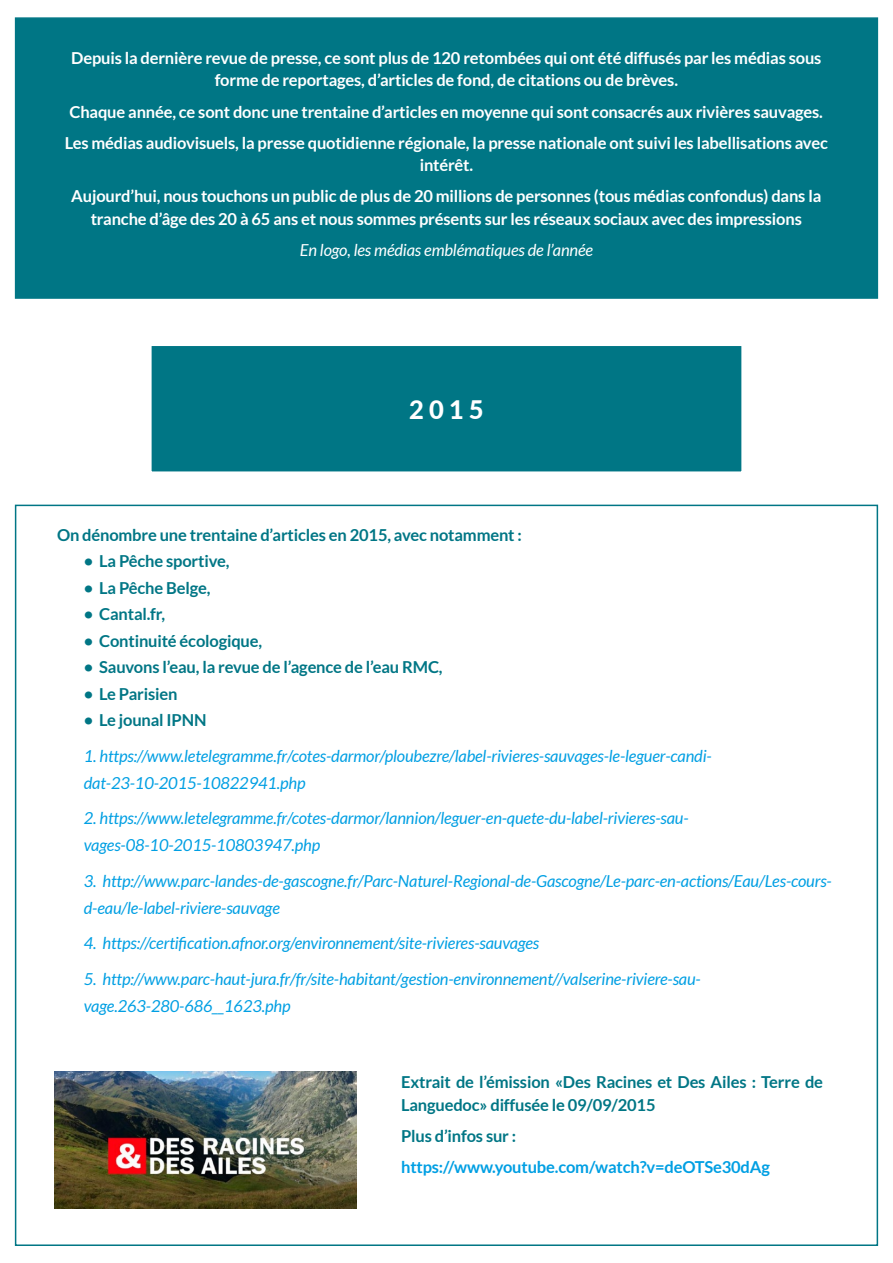
<style>
.page{position:relative;width:893px;height:1263px;background:#fff}
.page>*{position:absolute;margin:0;border:0;box-sizing:border-box;transform-origin:0 0}
.t1{font:800 25.5px "Lato";color:#fff}
.t2{font:italic 16.5px/27px "Lato";letter-spacing:-.01em;color:#009fe3}
.t3{font:700 16.5px/31px "Lato";letter-spacing:-.01em;color:#fff;text-align:center}
.t4{font:700 16.5px/22.5px "Lato";letter-spacing:-.01em;color:#007685}
.t5{font:700 16.5px "Lato";letter-spacing:-.01em;color:#009fe3}
.t6{font:italic 16.5px "Lato";letter-spacing:-.01em;color:#fff}
</style>
<div class="page">
<div style="left:15px;top:17px;width:863px;height:282px;background:#007685;border:2px solid #007685"></div>
<div style="left:150px;top:344px;width:593px;height:129px;background:#007685"></div>
<div style="left:149px;top:343px;width:595px;height:131px;border:3px solid #fff"></div>
<img style="left:54px;top:1071px;width:302px;height:138px">
<p class="t3" style="left:71px;top:46px;width:752px;line-height:22.5px">Depuis la dernière revue de presse, ce sont plus de 120 retombées qui ont été diffusés par les médias sous forme de reportages, d’articles de fond, de citations ou de brèves.</p>
<p class="t3" style="left:65px;top:96px;width:765px;text-align:left">Chaque année, ce sont donc une trentaine d’articles en moyenne qui sont consacrés aux rivières sauvages.<br>Les médias audiovisuels, la presse quotidienne régionale, la presse nationale ont suivi les labellisations avec</p>
<p class="t3" style="left:71px;top:149px;width:751px">intérêt.<br>Aujourd’hui, nous touchons un public de plus de 20 millions de personnes (tous médias confondus) dans la</p>
<p class="t3" style="left:91px;top:203px;width:713px">tranche d’âge des 20 à 65 ans et nous sommes présents sur les réseaux sociaux avec des impressions</p>
<p class="t6" style="left:300px;top:240px;width:295px">En logo, les médias emblématiques de l’année</p>
<h1 class="t1" style="left:409px;top:391px;width:76px">2015</h1>
<p class="t4" style="left:57px;top:523px;width:466px">On dénombre une trentaine d’articles en 2015, avec notamment :</p>
<p class="t4" style="left:84px;top:550px;width:147px">• La Pêche sportive,</p>
<p class="t4" style="left:84px;top:576px;width:128px">• La Pêche Belge,</p>
<p class="t4" style="left:84px;top:603px;width:83px">• Cantal.fr,</p>
<p class="t4" style="left:84px;top:629px;width:180px">• Continuité écologique,</p>
<p class="t4" style="left:84px;top:656px;width:360px">• Sauvons l’eau, la revue de l’agence de l’eau RMC,</p>
<p class="t4" style="left:84px;top:682px;width:95px">• Le Parisien</p>
<p class="t4" style="left:84px;top:709px;width:124px">• Le jounal IPNN</p>
<p class="t2" style="left:84px;top:743px;width:630px">1. https://www.letelegramme.fr/cotes-darmor/ploubezre/label-rivieres-sauvages-le-leguer-candi&shy;dat-23-10-2015-10822941.php</p>
<p class="t2" style="left:84px;top:805px;width:606px">2. https://www.letelegramme.fr/cotes-darmor/lannion/leguer-en-quete-du-label-rivieres-sau&shy;vages-08-10-2015-10803947.php</p>
<p class="t2" style="left:84px;top:868px;width:750px">3. http://www.parc-landes-de-gascogne.fr/Parc-Naturel-Regional-de-Gascogne/Le-parc-en-actions/Eau/Les-cours&shy;d-eau/le-label-riviere-sauvage</p>
<p class="t2" style="left:84px;top:930px;width:457px">4. https://certification.afnor.org/environnement/site-rivieres-sauvages</p>
<p class="t2" style="left:84px;top:966px;width:619px">5. http://www.parc-haut-jura.fr/fr/site-habitant/gestion-environnement//valserine-riviere-sau&shy;vage.263-280-686__1623.php</p>
<p class="t4" style="left:401px;top:1071px;width:423px">Extrait de l’émission «Des Racines et Des Ailes : Terre de<br>Languedoc» diffusée le 09/09/2015</p>
<p class="t4" style="left:401px;top:1124px;width:117px">Plus d’infos sur :</p>
<p class="t5" style="left:401px;top:1157px;width:370px">https://www.youtube.com/watch?v=deOTSe30dAg</p>
</div>
